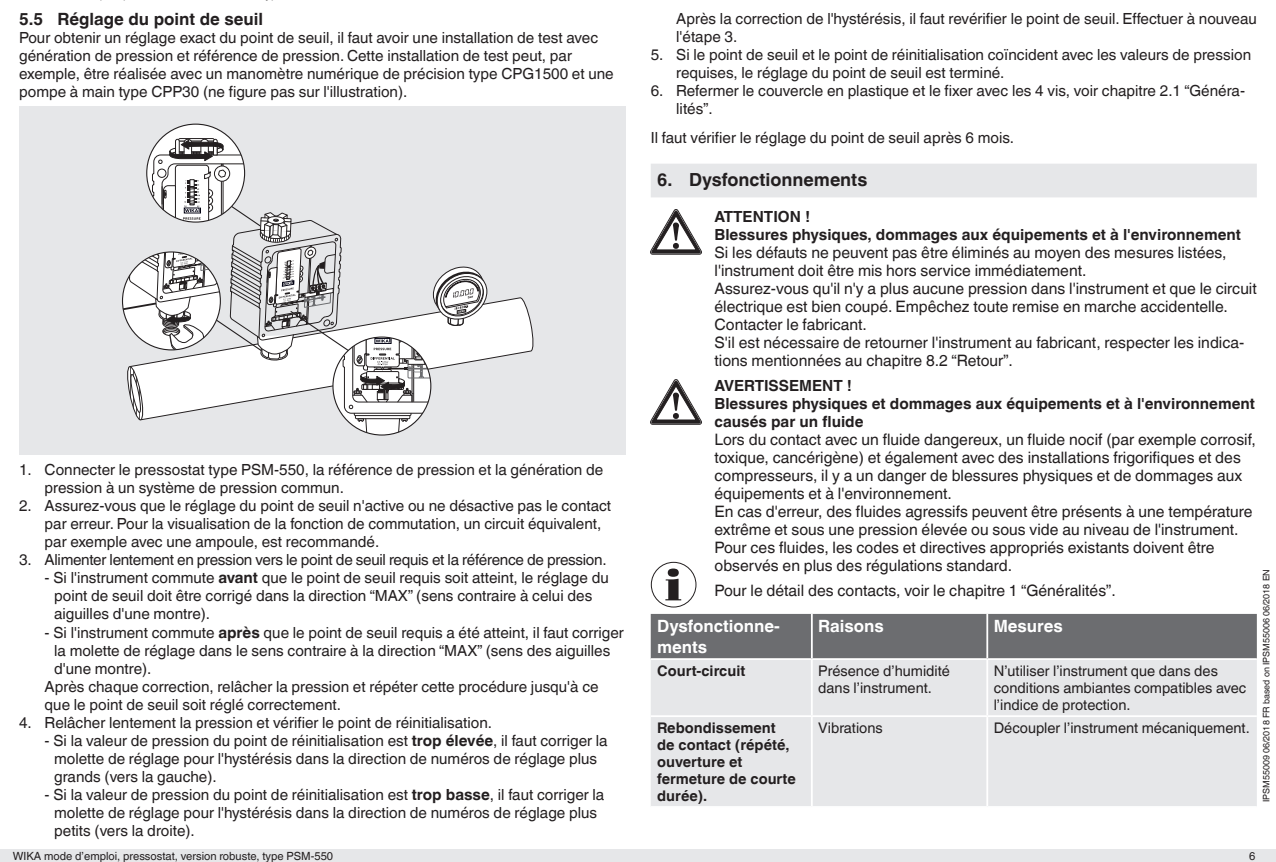
<style>
.page{position:relative;width:1276px;height:862px;background:#fff}
.page>*{position:absolute;margin:0;border:0;box-sizing:border-box;transform-origin:0 0}
.t1{font:700 18px "Helvetica World";color:#231f20}
.t2{font:700 16.88px/20.2px "Helvetica World";color:#fff}
.t3{font:700 16.88px "Helvetica World";color:#231f20}
.t4{font:15.75px/18px "Helvetica World";color:#231f20}
.t5{font:15.3px/18px "Helvetica World";color:#231f20}
.t6{font:700 15.3px/18px "Helvetica World";color:#231f20}
.t7{font:15.3px "Helvetica World";letter-spacing:-.02em;color:#231f20}
.t8{font:14.62px/16.9px "Helvetica World";color:#231f20}
.t9{font:700 14.62px/16.9px "Helvetica World";color:#231f20}
.t10{font:11.25px "Helvetica World";color:#231f20}
.t11{font:9px "Helvetica World";color:#231f20}
.s1{font-weight:700}
</style>
<div class="page">
<div style="left:0;top:848px;width:1276px;height:13px;background:#e6e7e9"></div>
<div style="left:19px;top:106px;width:606px;height:348px;background:#e6e7e9"></div>
<svg style="left:487px;top:297px;width:46px;height:63px"></svg>
<div style="left:147px;top:124px;width:98px;height:98px;background:#fff;border-radius:50%"></div>
<svg style="left:122px;top:138px;width:365px;height:297px"></svg>
<div style="left:651px;top:163px;width:605px;height:34px;background:#e6e7e9"></div>
<div style="left:651px;top:613px;width:605px;height:44px;background:#6c6d70"></div>
<div style="left:651px;top:660px;width:605px;height:145px;background:#e6e7e9"></div>
<hr style="left:811px;top:659px;width:1px;height:55px;background:#fff">
<hr style="left:651px;top:714px;width:161px;height:2px;background:#fff">
<hr style="left:811px;top:716px;width:1px;height:89px;background:#fff">
<hr style="left:811px;top:613px;width:1px;height:44px;background:#fff">
<hr style="left:986px;top:613px;width:2px;height:44px;background:#fff">
<hr style="left:812px;top:714px;width:175px;height:2px;background:#fff">
<hr style="left:986px;top:659px;width:2px;height:55px;background:#fff">
<hr style="left:987px;top:714px;width:269px;height:2px;background:#fff">
<hr style="left:986px;top:716px;width:2px;height:89px;background:#fff">
<svg style="left:650px;top:209px;width:51px;height:45px"></svg>
<svg style="left:650px;top:379px;width:51px;height:45px"></svg>
<svg style="left:665px;top:568px;width:16px;height:32px"></svg>
<div style="left:651px;top:561px;width:45px;height:46px;border:1px solid #231f20;border-radius:50%"></div>
<p class="t3" style="left:19px;top:9px;width:246px">5.5 Réglage du point de seuil</p>
<p class="t5" style="left:19px;top:29px;width:596px">Pour obtenir un réglage exact du point de seuil, il faut avoir une installation de test avec génération de pression et référence de pression. Cette installation de test peut, par exemple, être réalisée avec un manomètre numérique de précision type CPG1500 et une pompe à main type CPP30 (ne figure pas sur l'illustration).</p>
<p class="t5" style="left:45px;top:461px;width:560px;text-indent:-26px">1. Connecter le pressostat type PSM-550, la référence de pression et la génération de pression à un système de pression commun.</p>
<p class="t5" style="left:45px;top:497px;width:568px;text-indent:-26px">2. Assurez-vous que le réglage du point de seuil n'active ou ne désactive pas le contact par erreur. Pour la visualisation de la fonction de commutation, un circuit équivalent, par exemple avec une ampoule, est recommandé.</p>
<p class="t7" style="left:19px;top:551px;width:589px">3. Alimenter lentement en pression vers le point de seuil requis et la référence de pression.</p>
<p class="t5" style="left:54px;top:569px;width:556px;text-indent:-10px">- Si l'instrument commute <span class="s1">avant</span> que le point de seuil requis soit atteint, le réglage du point de seuil doit être corrigé dans la direction “MAX” (sens contraire à celui des aiguilles d'une montre).</p>
<p class="t5" style="left:45px;top:623px;width:581px">- Si l'instrument commute <span class="s1">après</span> que le point de seuil requis a été atteint, il faut corriger</p>
<p class="t5" style="left:54px;top:640px;width:557px">la molette de réglage dans le sens contraire à la direction “MAX” (sens des aiguilles</p>
<p class="t5" style="left:54px;top:658px;width:99px">d'une montre).</p>
<p class="t5" style="left:45px;top:676px;width:555px">Après chaque correction, relâcher la pression et répéter cette procédure jusqu'à ce</p>
<p class="t5" style="left:45px;top:694px;width:298px">que le point de seuil soit réglé correctement.</p>
<p class="t5" style="left:19px;top:712px;width:474px">4. Relâcher lentement la pression et vérifier le point de réinitialisation.</p>
<p class="t5" style="left:54px;top:730px;width:555px;text-indent:-10px">- Si la valeur de pression du point de réinitialisation est <span class="s1">trop élevée</span>, il faut corriger la molette de réglage pour l'hystérésis dans la direction de numéros de réglage plus grands (vers la gauche).</p>
<p class="t5" style="left:54px;top:784px;width:551px;text-indent:-10px">- Si la valeur de pression du point de réinitialisation est <span class="s1">trop basse</span>, il faut corriger la molette de réglage pour l'hystérésis dans la direction de numéros de réglage plus petits (vers la droite).</p>
<p class="t10" style="left:13px;top:848px;width:322px">WIKA mode d’emploi, pressostat, version robuste, type PSM-550</p>
<p class="t5" style="left:676px;top:9px;width:582px">Après la correction de l'hystérésis, il faut revérifier le point de seuil. Effectuer à nouveau l'étape 3.</p>
<p class="t5" style="left:676px;top:45px;width:576px;text-indent:-26px">5. Si le point de seuil et le point de réinitialisation coïncident avec les valeurs de pression requises, le réglage du point de seuil est terminé.</p>
<p class="t5" style="left:676px;top:81px;width:570px;text-indent:-26px">6. Refermer le couvercle en plastique et le fixer avec les 4 vis, voir chapitre 2.1 “Généra&shy;lités”.</p>
<p class="t5" style="left:651px;top:129px;width:365px">Il faut vérifier le réglage du point de seuil après 6 mois.</p>
<p class="t1" style="left:657px;top:169px;width:212px">6. Dysfonctionnements</p>
<p class="t6" style="left:714px;top:207px;width:528px">ATTENTION !<br>Blessures physiques, dommages aux équipements et à l'environnement</p>
<p class="t4" style="left:714px;top:243px;width:544px">Si les défauts ne peuvent pas être éliminés au moyen des mesures listées, l'instrument doit être mis hors service immédiatement.<br>Assurez-vous qu'il n'y a plus aucune pression dans l'instrument et que le circuit électrique est bien coupé. Empêchez toute remise en marche accidentelle.<br>Contacter le fabricant.<br>S'il est nécessaire de retourner l'instrument au fabricant, respecter les indica&shy;tions mentionnées au chapitre 8.2 “Retour”.</p>
<p class="t6" style="left:714px;top:376px;width:542px">AVERTISSEMENT !<br>Blessures physiques et dommages aux équipements et à l'environnement causés par un fluide</p>
<p class="t4" style="left:714px;top:430px;width:543px">Lors du contact avec un fluide dangereux, un fluide nocif (par exemple corrosif, toxique, cancérigène) et également avec des installations frigorifiques et des compresseurs, il y a un danger de blessures physiques et de dommages aux équipements et à l'environnement.<br>En cas d'erreur, des fluides agressifs peuvent être présents à une température extrême et sous une pression élevée ou sous vide au niveau de l'instrument.<br>Pour ces fluides, les codes et directives appropriés existants doivent être observés en plus des régulations standard.</p>
<p class="t4" style="left:714px;top:581px;width:403px">Pour le détail des contacts, voir le chapitre 1 “Généralités”.</p>
<p class="t2" style="left:657px;top:616px;width:124px">Dysfonctionne&shy;ments</p>
<p class="t2" style="left:818px;top:616px;width:67px">Raisons</p>
<p class="t2" style="left:993px;top:616px;width:71px">Mesures</p>
<p class="t9" style="left:657px;top:662px;width:90px">Court-circuit</p>
<p class="t8" style="left:818px;top:662px;width:133px">Présence d’humidité dans l’instrument.</p>
<p class="t8" style="left:993px;top:662px;width:254px">N’utiliser l’instrument que dans des conditions ambiantes compatibles avec l’indice de protection.</p>
<p class="t9" style="left:657px;top:719px;width:140px">Rebondissement de contact (répété, ouverture et fermeture de courte durée).</p>
<p class="t8" style="left:818px;top:719px;width:66px">Vibrations</p>
<p class="t8" style="left:993px;top:719px;width:257px">Découpler l’instrument mécaniquement.</p>
<p class="t11" style="left:1261px;top:801px;width:234px;rotate:-90deg">IPSM55009 06/2018 FR based on IPSM55006 06/2018 EN</p>
<p class="t10" style="left:1249px;top:848px;width:8px">6</p>
</div>
